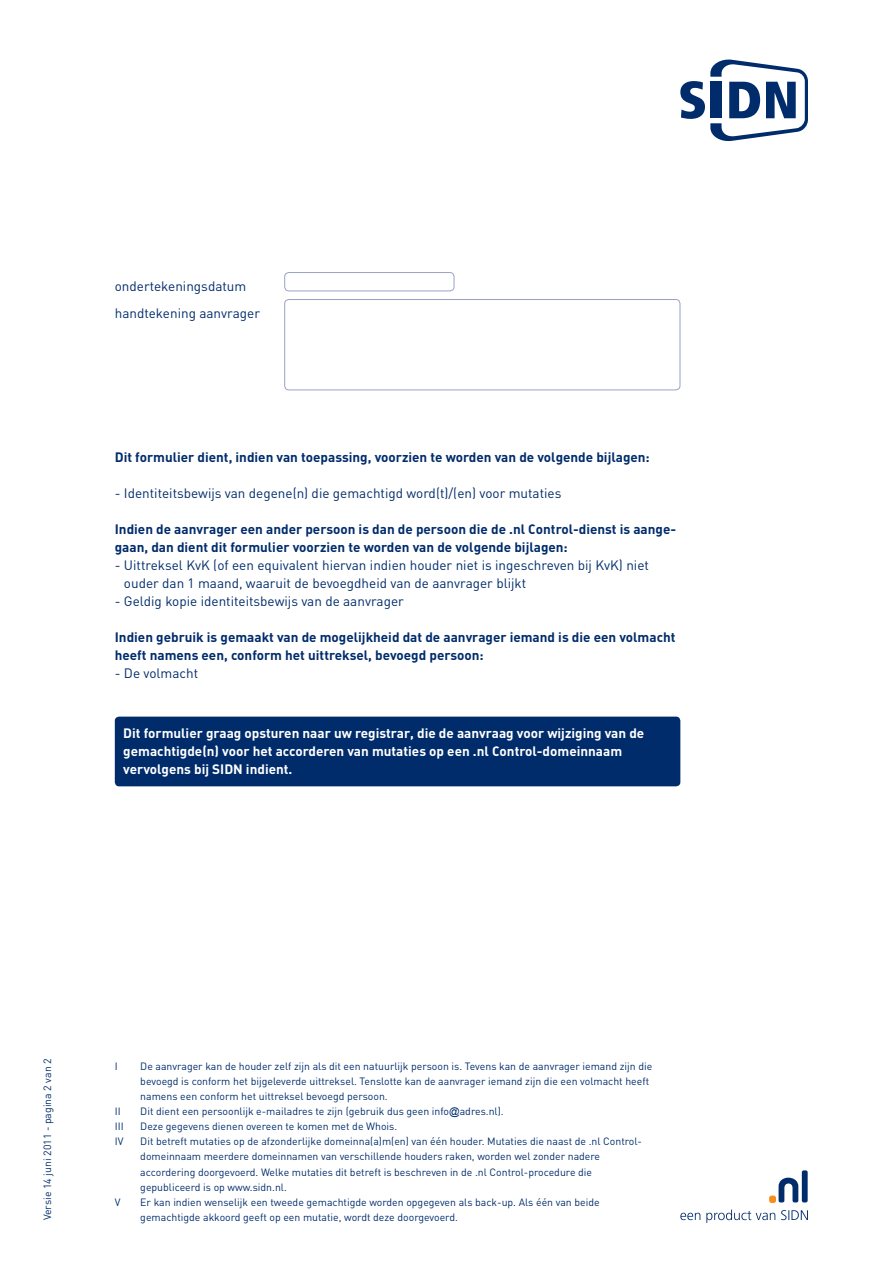
<style>
.page{position:relative;width:893px;height:1263px;background:#fff}
.page>*{position:absolute;margin:0;border:0;box-sizing:border-box;transform-origin:0 0}
.t1{font:700 13.5px/18px "DIN";color:#002c6b}
.t2{font:13.5px/27px "DIN";color:#002c6b}
.t3{font:700 13.5px/18px "DIN";color:#fff}
.t4{font:10.5px/15px "DIN";color:#002c6b}
.s1{font-family:"Arial"}
</style>
<div class="page">
<svg style="left:680px;top:60px;width:128px;height:81px"></svg>
<div style="left:284px;top:272px;width:170px;height:19px;border:1px solid #9aa2c4;border-radius:4px"></div>
<div style="left:284px;top:299px;width:396px;height:91px;border:1px solid #9aa2c4;border-radius:4px"></div>
<div style="left:115px;top:717px;width:565px;height:69px;background:#002c6b;border-radius:4px"></div>
<svg style="left:770px;top:1177px;width:28px;height:25px"></svg>
<div style="left:802px;top:1170px;width:6px;height:32px;background:#002c6b;border-radius:2px"></div>
<svg style="left:680px;top:1209px;width:128px;height:14px"></svg>
<p class="t2" style="left:115px;top:273px;width:147px">ondertekeningsdatum handtekening aanvrager</p>
<p class="t1" style="left:115px;top:448px;width:536px">Dit formulier dient, indien van toepassing, voorzien te worden van de volgende bijlagen:</p>
<p class="t2" style="left:115px;top:480px;width:448px">- Identiteitsbewijs van degene(n) die gemachtigd word(t)/(en) voor mutaties</p>
<p class="t1" style="left:115px;top:520px;width:563px">Indien de aanvrager een ander persoon is dan de persoon die de .nl Control-dienst is aange&shy;gaan, dan dient dit formulier voorzien te worden van de volgende bijlagen:</p>
<p class="t2" style="left:124px;top:556px;width:527px;line-height:18px;text-indent:-9px">- Uittreksel KvK (of een equivalent hiervan indien houder niet is ingeschreven bij KvK) niet ouder dan 1 maand, waaruit de bevoegdheid van de aanvrager blijkt</p>
<p class="t2" style="left:115px;top:588px;width:291px">- Geldig kopie identiteitsbewijs van de aanvrager</p>
<p class="t1" style="left:115px;top:628px;width:562px">Indien gebruik is gemaakt van de mogelijkheid dat de aanvrager iemand is die een volmacht heeft namens een, conform het uittreksel, bevoegd persoon:</p>
<p class="t2" style="left:115px;top:660px;width:85px">- De volmacht</p>
<p class="t3" style="left:123px;top:723px;width:522px">Dit formulier graag opsturen naar uw registrar, die de aanvraag voor wijziging van de gemachtigde(n) voor het accorderen van mutaties op een .nl Control-domeinnaam vervolgens bij SIDN indient.</p>
<p class="t4" style="left:40px;top:1220px;width:164px;rotate:-90deg">Versie 14 juni 2011 - pagina 2 van 2</p>
<p class="t4" style="left:115px;top:1059px;width:4px">I</p>
<p class="t4" style="left:140px;top:1059px;width:513px">De aanvrager kan de houder zelf zijn als dit een natuurlijk persoon is. Tevens kan de aanvrager iemand zijn die bevoegd is conform het bijgeleverde uittreksel. Tenslotte kan de aanvrager iemand zijn die een volmacht heeft namens een conform het uittreksel bevoegd persoon.</p>
<p class="t4" style="left:115px;top:1104px;width:7px">II</p>
<p class="t4" style="left:140px;top:1104px;width:365px">Dit dient een persoonlijk e-mailadres te zijn (gebruik dus geen info<span class="s1">@</span>adres.nl).</p>
<p class="t4" style="left:115px;top:1119px;width:10px">III</p>
<p class="t4" style="left:140px;top:1119px;width:258px">Deze gegevens dienen overeen te komen met de Whois.</p>
<p class="t4" style="left:115px;top:1134px;width:10px">IV</p>
<p class="t4" style="left:140px;top:1134px;width:503px">Dit betreft mutaties op de afzonderlijke domeinna(a)m(en) van één houder. Mutaties die naast de .nl Control&shy;domeinnaam meerdere domeinnamen van verschillende houders raken, worden wel zonder nadere accordering doorgevoerd. Welke mutaties dit betreft is beschreven in de .nl Control-procedure die gepubliceerd is op www.sidn.nl.</p>
<p class="t4" style="left:115px;top:1194px;width:7px">V</p>
<p class="t4" style="left:140px;top:1194px;width:461px">Er kan indien wenselijk een tweede gemachtigde worden opgegeven als back-up. Als één van beide gemachtigde akkoord geeft op een mutatie, wordt deze doorgevoerd.</p>
</div>
